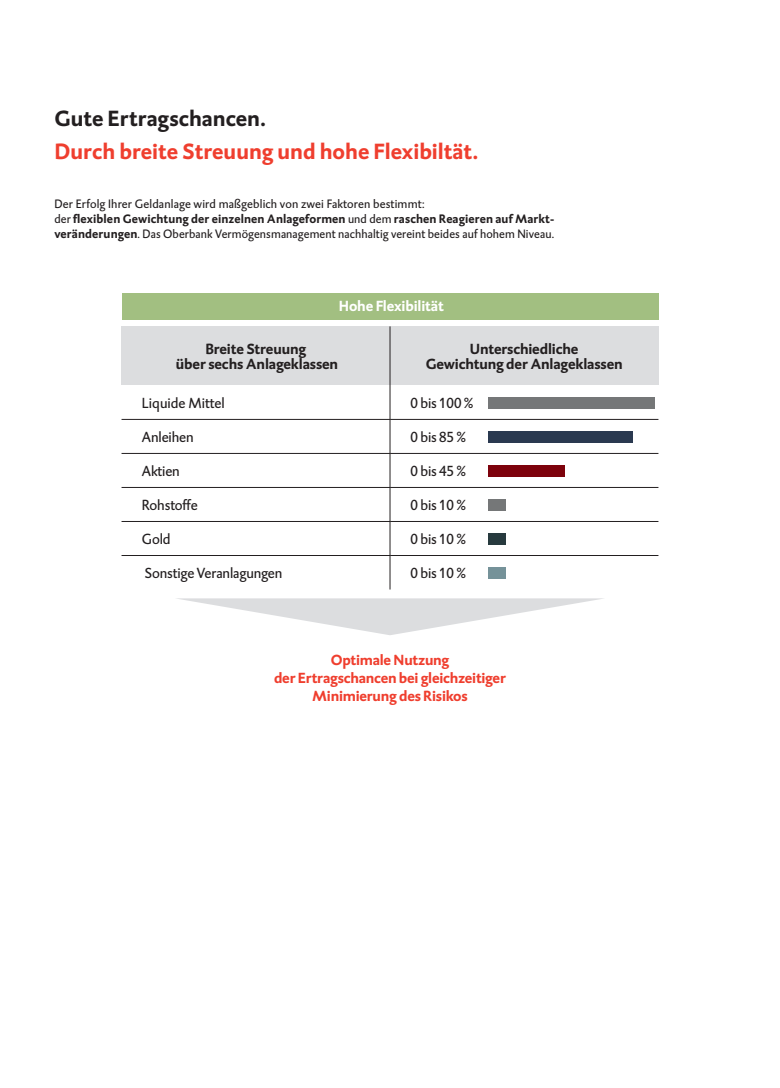
<style>
.page{position:relative;width:780px;height:1088px;background:#fff}
.page>*{position:absolute;margin:0;border:0;box-sizing:border-box;transform-origin:0 0}
.t1{font:700 22.5px "DTL Caspari T";color:#ef3e2e}
.t2{font:700 22.5px "DTL Caspari T";color:#231f20}
.t3{font:15px "DTL Caspari T";letter-spacing:-.01em;color:#231f20}
.t4{font:700 15px/15px "DTL Caspari T";letter-spacing:-.01em;color:#231f20;text-align:center}
.t5{font:700 15px/18px "DTL Caspari T";letter-spacing:-.015em;color:#ef3e2e;text-align:center}
.t6{font:700 15px "DTL Caspari T";letter-spacing:-.01em;color:#fff}
.t7{font:12.5px/15px "DTL Caspari T";letter-spacing:.01em;color:#231f20}
.s1{font-weight:700}
</style>
<div class="page">
<svg style="left:176px;top:598px;width:428px;height:37px"></svg>
<div style="left:121px;top:326px;width:269px;height:59px;background:#dcdddf"></div>
<div style="left:390px;top:326px;width:268px;height:59px;background:#dcdddf"></div>
<hr style="left:121px;top:419px;width:269px;height:1px;background:#231f20">
<hr style="left:390px;top:419px;width:268px;height:1px;background:#231f20">
<hr style="left:121px;top:453px;width:269px;height:1px;background:#231f20">
<hr style="left:390px;top:453px;width:268px;height:1px;background:#231f20">
<hr style="left:121px;top:487px;width:269px;height:1px;background:#231f20">
<hr style="left:390px;top:487px;width:268px;height:1px;background:#231f20">
<hr style="left:121px;top:521px;width:269px;height:1px;background:#231f20">
<hr style="left:390px;top:521px;width:268px;height:1px;background:#231f20">
<hr style="left:121px;top:555px;width:269px;height:1px;background:#231f20">
<hr style="left:390px;top:555px;width:268px;height:1px;background:#231f20">
<div style="left:121px;top:293px;width:537px;height:26px;background:#a2bf81"></div>
<hr style="left:390px;top:326px;width:1px;height:263px;background:#231f20">
<div style="left:488px;top:397px;width:167px;height:12px;background:#757778"></div>
<div style="left:488px;top:500px;width:17px;height:11px;background:#757778"></div>
<div style="left:488px;top:534px;width:17px;height:11px;background:#273a3e"></div>
<div style="left:488px;top:568px;width:17px;height:11px;background:#759299"></div>
<div style="left:488px;top:466px;width:77px;height:11px;background:#7d020c"></div>
<div style="left:488px;top:431px;width:145px;height:12px;background:#2a3950"></div>
<h1 class="t2" style="left:54px;top:104px;width:213px">Gute Ertragschancen.</h1>
<h1 class="t1" style="left:54px;top:136px;width:425px">Durch breite Streuung und hohe Flexibiltät.</h1>
<p class="t7" style="left:54px;top:197px;width:501px">Der Erfolg Ihrer Geldanlage wird maßgeblich von zwei Faktoren bestimmt:<br>der <span class="s1">flexiblen Gewichtung der einzelnen Anlageformen</span> und dem <span class="s1">raschen Reagieren auf Markt&shy;veränderungen</span>. Das Oberbank Vermögensmanagement nachhaltig vereint beides auf hohem Niveau.</p>
<p class="t6" style="left:339px;top:296px;width:106px">Hohe Flexibilität</p>
<p class="t4" style="left:425px;top:341px;width:198px">Unterschiedliche<br>Gewichtung der Anlageklassen</p>
<p class="t4" style="left:176px;top:341px;width:164px">Breite Streuung<br>über sechs Anlageklassen</p>
<p class="t3" style="left:142px;top:394px;width:84px">Liquide Mittel</p>
<p class="t3" style="left:410px;top:394px;width:64px">0 bis 100 %</p>
<p class="t3" style="left:142px;top:428px;width:53px">Anleihen</p>
<p class="t3" style="left:410px;top:428px;width:57px">0 bis 85 %</p>
<p class="t3" style="left:142px;top:462px;width:39px">Aktien</p>
<p class="t3" style="left:410px;top:462px;width:57px">0 bis 45 %</p>
<p class="t3" style="left:142px;top:496px;width:57px">Rohstoffe</p>
<p class="t3" style="left:410px;top:496px;width:57px">0 bis 10 %</p>
<p class="t3" style="left:142px;top:530px;width:30px">Gold</p>
<p class="t3" style="left:410px;top:530px;width:57px">0 bis 10 %</p>
<p class="t3" style="left:145px;top:564px;width:139px">Sonstige Veranlagungen</p>
<p class="t3" style="left:410px;top:564px;width:57px">0 bis 10 %</p>
<p class="t5" style="left:274px;top:650px;width:233px">Optimale Nutzung<br>der Ertragschancen bei gleichzeitiger<br>Minimierung des Risikos</p>
</div>
